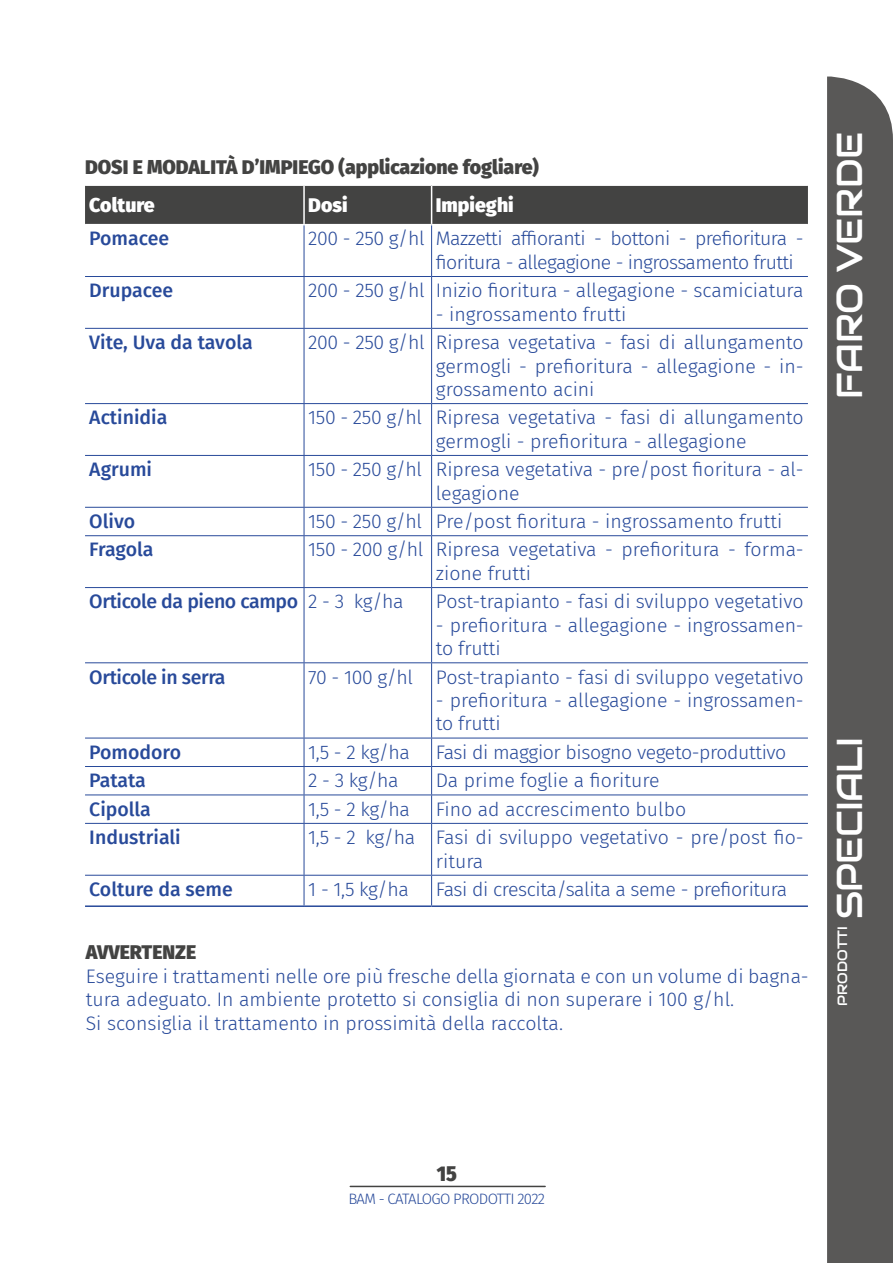
<style>
.page{position:relative;width:893px;height:1263px;background:#fff}
.page>*{position:absolute;margin:0;border:0;box-sizing:border-box;transform-origin:0 0}
.t1{font:36px "Audiowide";letter-spacing:-.02em;color:#fff}
.t2{font:900 21px "Fira Sans Condensed";color:#434342}
.t3{font:300 19.5px/23.4px "Fira Sans";color:#284a9a}
.t4{font:500 19.5px "Fira Sans";color:#284a9a}
.t5{font:300 19.5px/23.4px "Fira Sans";letter-spacing:-.03em;color:#284a9a}
.t6{font:300 19.5px "Fira Sans";letter-spacing:-.02em;color:#284a9a}
.t7{font:900 19.5px "Fira Sans";color:#434342}
.t8{font:500 19.5px "Fira Sans";letter-spacing:-.02em;color:#284a9a}
.t9{font:900 19.5px "Fira Sans";color:#fff}
.t10{font:300 15px "Fira Sans";letter-spacing:-.045em;color:#284a9a}
.t11{font:13.5px "Audiowide";color:#fff}
.s1{font-weight:300}
</style>
<div class="page">
<div style="left:827px;top:77px;width:66px;height:1186px;background:#595857"></div>
<hr style="left:350px;top:1186px;width:195px;height:1px;background:#434342">
<div style="left:85px;top:186px;width:723px;height:38px;background:#434342"></div>
<hr style="left:303px;top:186px;width:2px;height:38px;background:#fff">
<hr style="left:431px;top:186px;width:1px;height:38px;background:#fff">
<hr style="left:85px;top:276px;width:219px;height:1px;background:#284a9a">
<hr style="left:304px;top:276px;width:128px;height:1px;background:#284a9a">
<hr style="left:432px;top:276px;width:376px;height:1px;background:#284a9a">
<hr style="left:85px;top:328px;width:219px;height:1px;background:#284a9a">
<hr style="left:304px;top:328px;width:128px;height:1px;background:#284a9a">
<hr style="left:432px;top:328px;width:376px;height:1px;background:#284a9a">
<hr style="left:85px;top:403px;width:219px;height:1px;background:#284a9a">
<hr style="left:304px;top:403px;width:128px;height:1px;background:#284a9a">
<hr style="left:432px;top:403px;width:376px;height:1px;background:#284a9a">
<hr style="left:85px;top:455px;width:219px;height:1px;background:#284a9a">
<hr style="left:304px;top:455px;width:128px;height:1px;background:#284a9a">
<hr style="left:432px;top:455px;width:376px;height:1px;background:#284a9a">
<hr style="left:85px;top:507px;width:219px;height:1px;background:#284a9a">
<hr style="left:304px;top:507px;width:128px;height:1px;background:#284a9a">
<hr style="left:432px;top:507px;width:376px;height:1px;background:#284a9a">
<hr style="left:85px;top:535px;width:219px;height:1px;background:#284a9a">
<hr style="left:304px;top:535px;width:128px;height:1px;background:#284a9a">
<hr style="left:432px;top:535px;width:376px;height:1px;background:#284a9a">
<hr style="left:85px;top:587px;width:219px;height:1px;background:#284a9a">
<hr style="left:304px;top:587px;width:128px;height:1px;background:#284a9a">
<hr style="left:432px;top:587px;width:376px;height:1px;background:#284a9a">
<hr style="left:85px;top:662px;width:219px;height:1px;background:#284a9a">
<hr style="left:304px;top:662px;width:128px;height:1px;background:#284a9a">
<hr style="left:432px;top:662px;width:376px;height:1px;background:#284a9a">
<hr style="left:85px;top:738px;width:219px;height:1px;background:#284a9a">
<hr style="left:304px;top:738px;width:128px;height:1px;background:#284a9a">
<hr style="left:432px;top:738px;width:376px;height:1px;background:#284a9a">
<hr style="left:85px;top:766px;width:219px;height:1px;background:#284a9a">
<hr style="left:304px;top:766px;width:128px;height:1px;background:#284a9a">
<hr style="left:432px;top:766px;width:376px;height:1px;background:#284a9a">
<hr style="left:85px;top:794px;width:219px;height:1px;background:#284a9a">
<hr style="left:304px;top:794px;width:128px;height:1px;background:#284a9a">
<hr style="left:432px;top:794px;width:376px;height:1px;background:#284a9a">
<hr style="left:85px;top:823px;width:219px;height:1px;background:#284a9a">
<hr style="left:304px;top:823px;width:128px;height:1px;background:#284a9a">
<hr style="left:432px;top:823px;width:376px;height:1px;background:#284a9a">
<hr style="left:85px;top:875px;width:219px;height:1px;background:#284a9a">
<hr style="left:304px;top:875px;width:128px;height:1px;background:#284a9a">
<hr style="left:432px;top:875px;width:376px;height:1px;background:#284a9a">
<hr style="left:304px;top:225px;width:1px;height:51px;background:#284a9a">
<hr style="left:431px;top:225px;width:1px;height:51px;background:#284a9a">
<hr style="left:304px;top:277px;width:1px;height:51px;background:#284a9a">
<hr style="left:431px;top:277px;width:1px;height:51px;background:#284a9a">
<hr style="left:304px;top:329px;width:1px;height:74px;background:#284a9a">
<hr style="left:431px;top:329px;width:1px;height:74px;background:#284a9a">
<hr style="left:304px;top:404px;width:1px;height:51px;background:#284a9a">
<hr style="left:431px;top:404px;width:1px;height:51px;background:#284a9a">
<hr style="left:304px;top:456px;width:1px;height:51px;background:#284a9a">
<hr style="left:431px;top:456px;width:1px;height:51px;background:#284a9a">
<svg style="left:304px;top:508px;width:1px;height:27px"></svg>
<svg style="left:431px;top:508px;width:1px;height:27px"></svg>
<hr style="left:304px;top:536px;width:1px;height:51px;background:#284a9a">
<hr style="left:431px;top:536px;width:1px;height:51px;background:#284a9a">
<hr style="left:304px;top:588px;width:1px;height:74px;background:#284a9a">
<hr style="left:431px;top:588px;width:1px;height:74px;background:#284a9a">
<hr style="left:304px;top:663px;width:1px;height:75px;background:#284a9a">
<hr style="left:431px;top:663px;width:1px;height:75px;background:#284a9a">
<svg style="left:304px;top:738px;width:1px;height:85px"></svg>
<svg style="left:431px;top:738px;width:1px;height:85px"></svg>
<hr style="left:304px;top:824px;width:1px;height:51px;background:#284a9a">
<hr style="left:431px;top:824px;width:1px;height:51px;background:#284a9a">
<hr style="left:304px;top:875px;width:1px;height:30px;background:#284a9a">
<hr style="left:431px;top:875px;width:1px;height:30px;background:#284a9a">
<hr style="left:85px;top:905px;width:219px;height:2px;background:#284a9a">
<hr style="left:304px;top:905px;width:128px;height:2px;background:#284a9a">
<hr style="left:432px;top:905px;width:376px;height:2px;background:#284a9a">
<p class="t7" style="left:85px;top:150px;width:455px">DOSI E MODALITÀ D’IMPIEGO (applicazione fogliare)</p>
<p class="t9" style="left:89px;top:188px;width:67px">Colture</p>
<p class="t9" style="left:308px;top:188px;width:41px">Dosi</p>
<p class="t9" style="left:436px;top:188px;width:79px">Impieghi</p>
<p class="t4" style="left:89px;top:223px;width:81px">Pomacee</p>
<p class="t5" style="left:436px;top:227px;width:369px;text-indent:-128px">200 - 250 g/hl Mazzetti affioranti - bottoni - prefioritura - fioritura - allegagione - ingrossamento frutti</p>
<p class="t4" style="left:89px;top:275px;width:85px">Drupacee</p>
<p class="t3" style="left:308px;top:279px;width:497px">200 - 250 g/hl Inizio fioritura - allegagione - scamiciatura</p>
<p class="t3" style="left:436px;top:302px;width:192px">- ingrossamento frutti</p>
<p class="t4" style="left:89px;top:327px;width:165px">Vite, Uva da tavola</p>
<p class="t3" style="left:436px;top:330px;width:369px;text-align:justify;text-indent:-128px">200 - 250 g/hl Ripresa vegetativa - fasi di allungamento germogli - prefioritura - allegagione - in&shy;grossamento acini</p>
<p class="t4" style="left:89px;top:402px;width:80px">Actinidia</p>
<p class="t3" style="left:436px;top:406px;width:369px;text-indent:-128px">150 - 250 g/hl Ripresa vegetativa - fasi di allungamento germogli - prefioritura - allegagione</p>
<p class="t4" style="left:89px;top:454px;width:64px">Agrumi</p>
<p class="t3" style="left:436px;top:458px;width:369px;text-indent:-128px">150 - 250 g/hl Ripresa vegetativa - pre/post fioritura - al&shy;legagione</p>
<p class="t4" style="left:89px;top:506px;width:47px">Olivo</p>
<p class="t3" style="left:308px;top:509px;width:476px">150 - 250 g/hl Pre/post fioritura - ingrossamento frutti</p>
<p class="t4" style="left:89px;top:534px;width:66px">Fragola</p>
<p class="t3" style="left:436px;top:538px;width:369px;text-indent:-128px">150 - 200 g/hl Ripresa vegetativa - prefioritura - forma&shy;zione frutti</p>
<p class="t8" style="left:89px;top:586px;width:316px">Orticole da pieno campo <span class="s1">2 - 3 kg/ha</span></p>
<p class="t3" style="left:436px;top:590px;width:369px">Post-trapianto - fasi di sviluppo vegetativo</p>
<p class="t3" style="left:436px;top:613px;width:369px">- prefioritura - allegagione - ingrossamen&shy;to frutti</p>
<p class="t8" style="left:89px;top:661px;width:138px">Orticole in serra</p>
<p class="t3" style="left:308px;top:665px;width:497px">70 - 100 g/hl Post-trapianto - fasi di sviluppo vegetativo</p>
<p class="t3" style="left:436px;top:688px;width:369px">- prefioritura - allegagione - ingrossamen&shy;to frutti</p>
<p class="t4" style="left:89px;top:736px;width:93px">Pomodoro</p>
<p class="t3" style="left:308px;top:740px;width:103px">1,5 - 2 kg/ha</p>
<p class="t6" style="left:436px;top:738px;width:352px">Fasi di maggior bisogno vegeto-produttivo</p>
<p class="t4" style="left:89px;top:765px;width:58px">Patata</p>
<p class="t3" style="left:308px;top:769px;width:92px">2 - 3 kg/ha</p>
<p class="t3" style="left:436px;top:769px;width:225px">Da prime foglie a fioriture</p>
<p class="t4" style="left:89px;top:793px;width:63px">Cipolla</p>
<p class="t3" style="left:308px;top:797px;width:103px">1,5 - 2 kg/ha</p>
<p class="t3" style="left:436px;top:797px;width:252px">Fino ad accrescimento bulbo</p>
<p class="t4" style="left:89px;top:822px;width:93px">Industriali</p>
<p class="t3" style="left:436px;top:825px;width:369px;text-indent:-128px">1,5 - 2 kg/ha Fasi di sviluppo vegetativo - pre/post fio&shy;ritura</p>
<p class="t4" style="left:89px;top:873px;width:145px">Colture da seme</p>
<p class="t3" style="left:308px;top:877px;width:102px">1 - 1,5 kg/ha</p>
<p class="t6" style="left:436px;top:875px;width:353px">Fasi di crescita/salita a seme - prefioritura</p>
<p class="t7" style="left:86px;top:935px;width:112px">AVVERTENZE</p>
<p class="t3" style="left:86px;top:964px;width:724px">Eseguire i trattamenti nelle ore più fresche della giornata e con un volume di bagna&shy;tura adeguato. In ambiente protetto si consiglia di non superare i 100 g/hl.<br>Si sconsiglia il trattamento in prossimità della raccolta.</p>
<h1 class="t1" style="left:826px;top:398px;width:268px;rotate:-90deg">FARO VERDE</h1>
<h1 class="t1" style="left:826px;top:919px;width:184px;rotate:-90deg">SPECIALI</h1>
<p class="t11" style="left:834px;top:1006px;width:81px;rotate:-90deg">PRODOTTI</p>
<p class="t2" style="left:437px;top:1155px;width:22px">15</p>
<p class="t10" style="left:348px;top:1188px;width:198px">BAM - CATALOGO PRODOTTI 2022</p>
</div>
